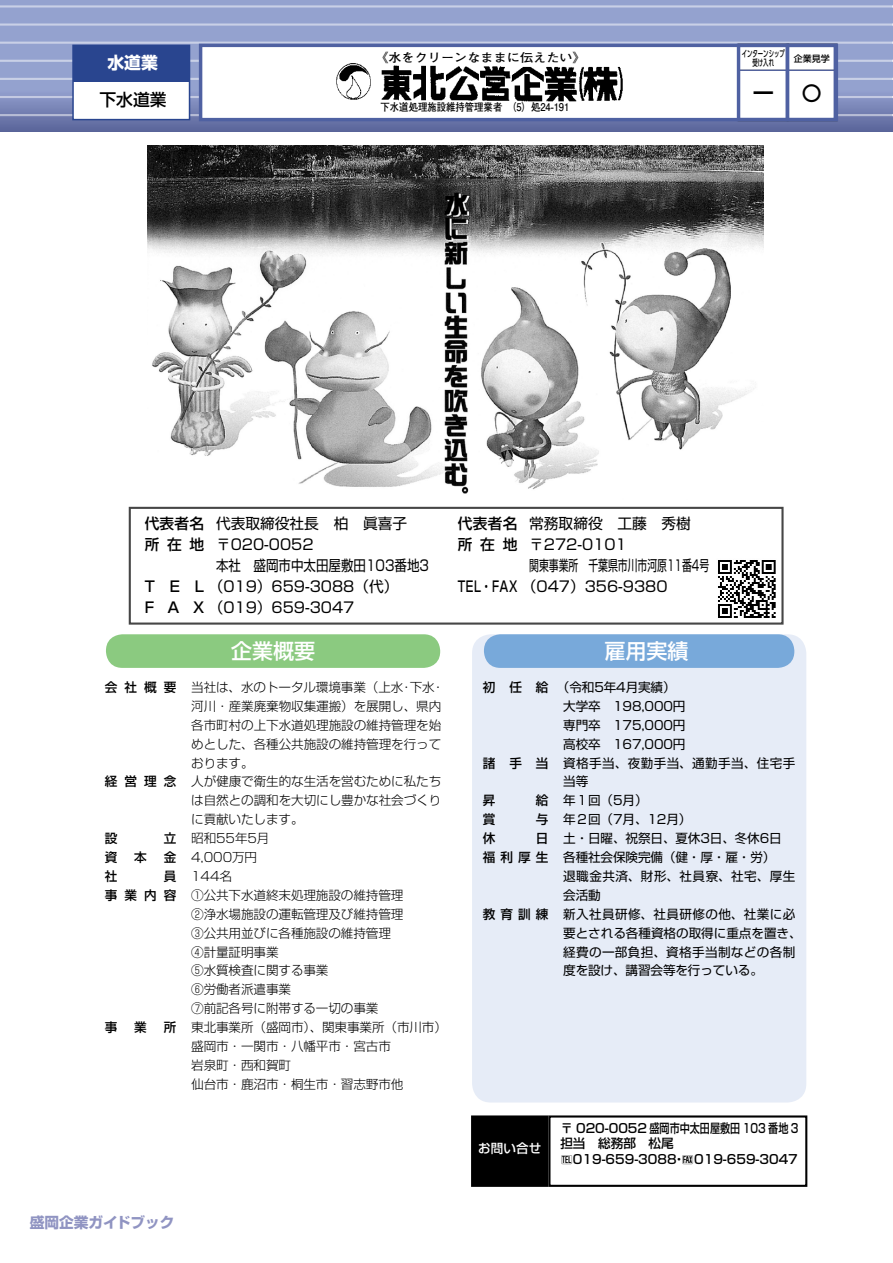
<style>
.page{position:relative;width:893px;height:1263px;background:#fff}
.page>*{position:absolute;margin:0;border:0;box-sizing:border-box;transform-origin:0 0}
.t1{font:500 28.5px "UD Shin Go Pro";color:#000}
.t2{font:500 21px "Shin Go Pro";color:#fff}
.t3{font:500 16.8px "Shin Go Pro";color:#000}
.t4{font:700 16.8px "Shin Go Pro";color:#fff}
.t5{font:14.7px/21px "Shin Go Pro";color:#000}
.t6{font:500 14.7px/21px "Shin Go Pro";letter-spacing:.015em;color:#000}
.t7{font:700 14.7px "Shin Go Pro";color:#9094c2}
.t8{font:300 12.6px/18.9px "Shin Go Pro";letter-spacing:-.01em;color:#000}
.t9{font:12.6px/18.9px "Shin Go Pro";letter-spacing:-.01em;color:#000}
.t10{font:500 12.6px/18.9px "Shin Go Pro";color:#000;text-align:right}
.t11{font:500 12.6px "Shin Go Pro";color:#fff}
.t12{font:700 12px "Futo Go B101 Pro";color:#000;scale:1.1 1}
.t13{font:700 10.65px "Futo Go B101 Pro";color:#000;scale:.88 1}
.t14{font:500 9px/9.8px "UD Shin Go Pro";color:#000;text-align:center;scale:.6 1}
.t15{font:500 9px "UD Shin Go Pro";color:#000}
.s1{font-weight:500}
</style>
<div class="page">
<svg style="left:0;top:0;width:893px;height:131px;background:#8996c5"></svg>
<hr style="left:0;top:5px;width:893px;height:3px;background:#fff">
<hr style="left:0;top:23px;width:893px;height:3px;background:#fff">
<hr style="left:0;top:42px;width:893px;height:2px;background:#fff">
<hr style="left:0;top:60px;width:893px;height:2px;background:#fff">
<hr style="left:0;top:78px;width:893px;height:2px;background:#fff">
<hr style="left:0;top:96px;width:893px;height:2px;background:#fff">
<hr style="left:0;top:114px;width:893px;height:2px;background:#fff">
<div style="left:199px;top:44px;width:638px;height:77px;background:#fff;border:3px solid #4f61a2"></div>
<div style="left:72px;top:45px;width:118px;height:75px;background:#fff;border:2px solid #29458f"></div>
<div style="left:73px;top:45px;width:117px;height:37px;background:#29458f"></div>
<img style="left:148px;top:145px;width:615px;height:349px">
<div style="left:129px;top:507px;width:655px;height:118px;border:2px solid #464646"></div>
<div style="left:548px;top:1115px;width:259px;height:72px;border:2px solid #000"></div>
<div style="left:471px;top:1115px;width:77px;height:72px;background:#000;border:2px solid #000"></div>
<div style="left:472px;top:634px;width:334px;height:468px;background:#e6ecf7;border-radius:19px"></div>
<div style="left:106px;top:634px;width:334px;height:34px;background:#8bca80;border-radius:16px"></div>
<div style="left:484px;top:634px;width:310px;height:34px;background:#78a9da;border-radius:16px"></div>
<img style="left:336px;top:63px;width:287px;height:39px">
<img style="left:718px;top:560px;width:58px;height:58px">
<div style="left:786px;top:44px;width:52px;height:77px;border:3px solid #4f61a2"></div>
<div style="left:737px;top:44px;width:52px;height:77px;border:3px solid #4f61a2"></div>
<div style="left:786px;top:44px;width:51px;height:27px;border:1px solid #4f61a2"></div>
<div style="left:737px;top:44px;width:52px;height:27px;border:1px solid #4f61a2"></div>
<h3 class="t4" style="left:107px;top:50px;width:52px">水道業</h3>
<p class="t14" style="left:742px;top:48px;width:73px">インターンシップ受け入れ</p>
<h1 class="t1" style="left:749px;top:70px;width:78px">− ○</h1>
<p class="t12" style="left:375px;top:48px;width:193px">《水をクリーンなままに伝えたい》</p>
<p class="t15" style="left:794px;top:51px;width:37px">企業見学</p>
<h3 class="t3" style="left:99px;top:86px;width:69px">下水道業</h3>
<p class="t13" style="left:381px;top:99px;width:216px">下水道処理施設維持管理業者　（5）処24-191</p>
<p class="t6" style="left:145px;top:511px;width:61px">代表者名所在地</p>
<p class="t5" style="left:145px;top:574px;width:255px"><span class="s1">T E L</span> （019）659-3088（代）<br><span class="s1">F A X</span> （019）659-3047</p>
<p class="t5" style="left:216px;top:511px;width:214px">代表取締役社長　柏　眞喜子〒020-0052<br>本社　盛岡市中太田屋敷田103番地3</p>
<h2 class="t2" style="left:231px;top:634px;width:85px">企業概要</h2>
<p class="t6" style="left:458px;top:511px;width:61px">代表者名所在地</p>
<p class="t5" style="left:458px;top:574px;width:211px"><span class="s1">TEL・FAX</span> （047）356-9380</p>
<p class="t5" style="left:529px;top:511px;width:182px">常務取締役　工藤　秀樹〒272-0101<br>関東事業所　千葉県市川市河原11番4号</p>
<h2 class="t2" style="left:605px;top:634px;width:85px">雇用実績</h2>
<p class="t10" style="left:105px;top:676px;width:73px">会社概要</p>
<p class="t10" style="left:105px;top:771px;width:73px">経営理念</p>
<p class="t10" style="left:105px;top:827px;width:14px">設</p>
<p class="t10" style="left:164px;top:827px;width:14px">立</p>
<p class="t10" style="left:105px;top:846px;width:14px">資</p>
<p class="t10" style="left:134px;top:846px;width:14px">本</p>
<p class="t10" style="left:164px;top:846px;width:14px">金</p>
<p class="t10" style="left:105px;top:865px;width:14px">社</p>
<p class="t10" style="left:105px;top:865px;width:73px">員<br>事業内容</p>
<p class="t10" style="left:105px;top:1016px;width:14px">事</p>
<p class="t10" style="left:134px;top:1016px;width:14px">業</p>
<p class="t10" style="left:164px;top:1016px;width:14px">所</p>
<p class="t8" style="left:191px;top:676px;width:257px">当社は、水のトータル環境事業（上水・下水・河川・産業廃棄物収集運搬）を展開し、県内各市町村の上下水道処理施設の維持管理を始めとした、各種公共施設の維持管理を行っております。<br>人が健康で衛生的な生活を営むために私たちは自然との調和を大切にし豊かな社会づくりに貢献いたします。<br>昭和55年5月<br>4,000万円<br>144名<br>①公共下水道終末処理施設の維持管理<br>②浄水場施設の運転管理及び維持管理<br>③公共用並びに各種施設の維持管理<br>④計量証明事業<br>⑤水質検査に関する事業<br>⑥労働者派遣事業<br>⑦前記各号に附帯する一切の事業<br>東北事業所（盛岡市）、関東事業所（市川市）盛岡市・一関市・八幡平市・宮古市<br>岩泉町・西和賀町<br>仙台市・鹿沼市・桐生市・習志野市他</p>
<p class="t10" style="left:483px;top:676px;width:67px">初任給</p>
<p class="t10" style="left:483px;top:752px;width:67px">諸手当</p>
<p class="t10" style="left:483px;top:789px;width:14px">昇</p>
<p class="t10" style="left:536px;top:789px;width:14px">給</p>
<p class="t10" style="left:483px;top:808px;width:14px">賞</p>
<p class="t10" style="left:536px;top:808px;width:14px">与</p>
<p class="t10" style="left:483px;top:827px;width:14px">休</p>
<p class="t10" style="left:483px;top:827px;width:67px">日<br>福利厚生</p>
<p class="t10" style="left:483px;top:903px;width:67px">教育訓練</p>
<p class="t9" style="left:563px;top:676px;width:240px;text-indent:-6px">（令和5年4月実績）<br>大学卒　198,000円<br>専門卒　175,000円<br>高校卒　167,000円<br>資格手当、夜勤手当、通勤手当、住宅手当等<br>年１回（5月）<br>年２回（7月、12月）<br>土・日曜、祝祭日、夏休3日、冬休6日<br>各種社会保険完備（健・厚・雇・労）<br>退職金共済、財形、社員寮、社宅、厚生会活動<br>新入社員研修、社員研修の他、社業に必要とされる各種資格の取得に重点を置き、経費の一部負担、資格手当制などの各制度を設け、講習会等を行っている。</p>
<p class="t11" style="left:478px;top:1138px;width:64px">お問い合せ</p>
<p class="t10" style="left:560px;top:1118px;width:240px;line-height:15.8px;text-align:left">〒 020-0052 盛岡市中太田屋敷田 103 番地 3担当　総務部　松尾</p>
<p class="t10" style="left:560px;top:1148px;width:239px">✔019-659-3088・ 019-659-3047</p>
<p class="t7" style="left:30px;top:1210px;width:146px">盛岡企業ガイドブック</p>
</div>
